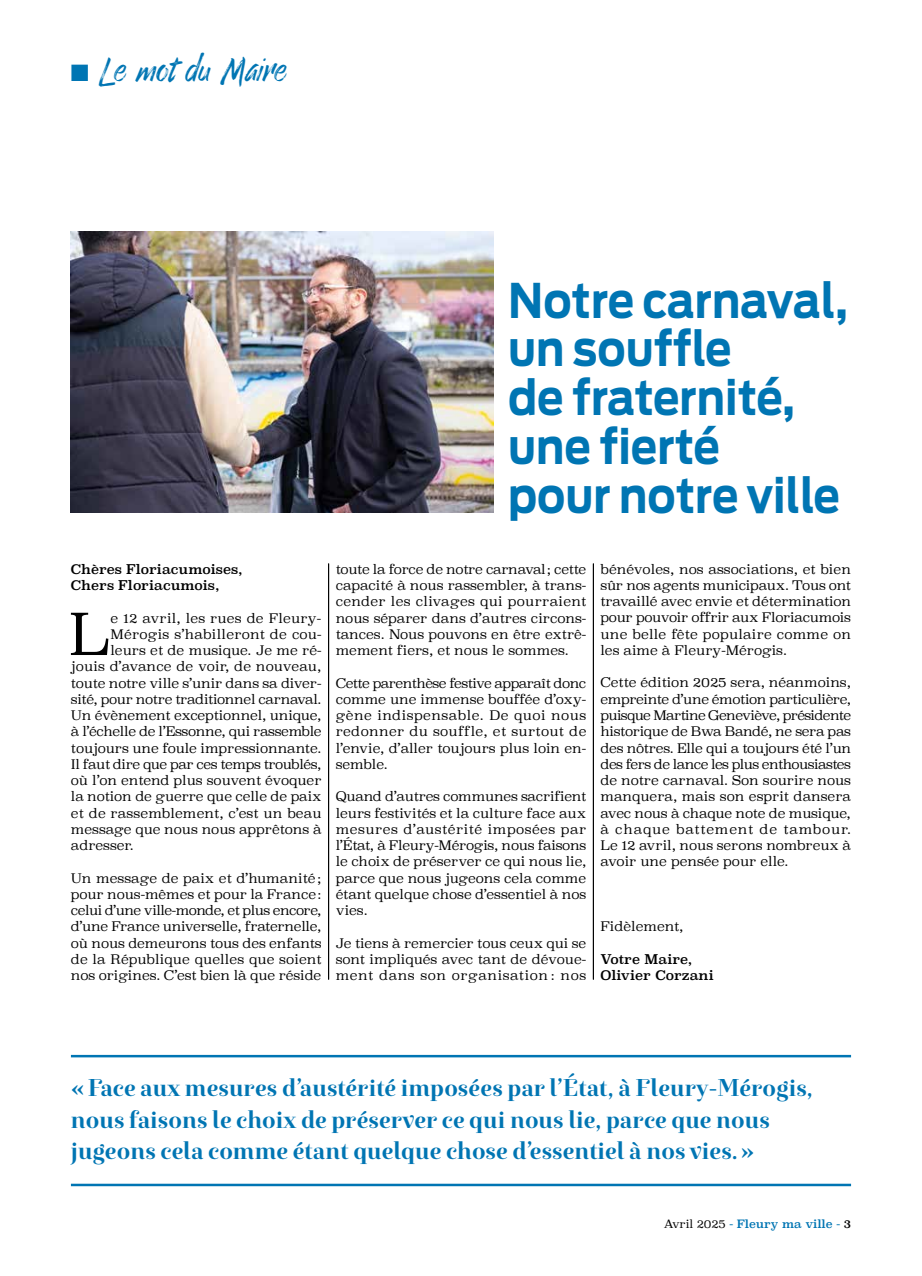
<style>
.page{position:relative;width:922px;height:1276px;background:#fff}
.page>*{position:absolute;margin:0;border:0;box-sizing:border-box;transform-origin:0 0}
.t1{font:300 56.88px "Superclarendon";color:#000}
.t2{font:700 47.5px/48.8px "Antenna";color:#0075b3;scale:.9 1}
.t3{font:33.75px "Enjoythe Ride";color:#0075b3}
.t4{font:700 24.38px/31.2px "Exquise FY";color:#0075b3}
.t5{font:300 13.12px/16.2px "Superclarendon";color:#000;text-align:justify}
.t6{font:300 13.12px "Superclarendon";letter-spacing:-.025em;color:#000}
.t7{font:13.12px/16.2px "Superclarendon";color:#000}
.t8{font:300 13.12px "Superclarendon";letter-spacing:-.03em;color:#000}
.t9{font:300 13.12px "Superclarendon";letter-spacing:.02em;color:#000}
.t10{font:11.25px "Superclarendon";letter-spacing:-.01em;color:#0075b3}
.s1{font-weight:300;color:#000}
.s2{color:#000}
</style>
<div class="page">
<hr style="left:328px;top:563px;width:1px;height:416px;background:#000">
<hr style="left:593px;top:563px;width:1px;height:416px;background:#000">
<hr style="left:71px;top:1055px;width:779px;height:2px;background:#0075b3">
<hr style="left:71px;top:1183px;width:779px;height:3px;background:#0075b3">
<img style="left:71px;top:232px;width:423px;height:281px">
<h3 class="t3" style="left:71px;top:50px;width:217px">■ Le mot du Maire</h3>
<h2 class="t2" style="left:508px;top:276px;width:379px">Notre carnaval, un souffle<br>de fraternité, une fierté<br>pour notre ville</h2>
<p class="t7" style="left:71px;top:562px;width:173px">Chères Floriacumoises,<br>Chers Floriacumois,</p>
<h1 class="t1" style="left:69px;top:597px;width:43px">L</h1>
<p class="t5" style="left:110px;top:611px;width:212px">e 12 avril, les rues de Fleury-</p>
<p class="t9" style="left:110px;top:625px;width:212px">Mérogis s’habilleront de cou-</p>
<p class="t5" style="left:110px;top:643px;width:212px">leurs et de musique. Je me ré-</p>
<p class="t5" style="left:71px;top:659px;width:252px">jouis d’avance de voir, de nouveau,</p>
<p class="t5" style="left:71px;top:676px;width:252px">toute notre ville s’unir dans sa diver-</p>
<p class="t6" style="left:71px;top:690px;width:252px">sité, pour notre traditionnel carnaval.</p>
<p class="t5" style="left:71px;top:708px;width:252px">Un évènement exceptionnel, unique,</p>
<p class="t6" style="left:71px;top:723px;width:252px">à l’échelle de l’Essonne, qui rassemble</p>
<p class="t5" style="left:71px;top:741px;width:252px">toujours une foule impressionnante.</p>
<p class="t8" style="left:71px;top:755px;width:252px">Il faut dire que par ces temps troublés,</p>
<p class="t5" style="left:71px;top:773px;width:252px">où l’on entend plus souvent évoquer</p>
<p class="t5" style="left:71px;top:789px;width:252px">la notion de guerre que celle de paix</p>
<p class="t5" style="left:71px;top:806px;width:252px">et de rassemblement, c’est un beau</p>
<p class="t5" style="left:71px;top:822px;width:252px">message que nous nous apprêtons à</p>
<p class="t5" style="left:71px;top:838px;width:64px">adresser.</p>
<p class="t5" style="left:71px;top:871px;width:252px">Un message de paix et d’humanité; pour nous-mêmes et pour la France: celui d’une ville-monde, et plus encore, d’une France universelle, fraternelle, où nous demeurons tous des enfants de la République quelles que soient nos origines. C’est bien là que réside</p>
<p class="t5" style="left:335px;top:562px;width:252px">toute la force de notre carnaval; cette capacité à nous rassembler, à trans&shy;cender les clivages qui pourraient nous séparer dans d’autres circons&shy;tances. Nous pouvons en être extrê&shy;mement fiers, et nous le sommes.</p>
<p class="t5" style="left:335px;top:676px;width:252px">Cette parenthèse festive apparaît donc comme une immense bouffée d’oxy&shy;gène indispensable. De quoi nous redonner du souffle, et surtout de l’envie, d’aller toujours plus loin en&shy;semble.</p>
<p class="t5" style="left:335px;top:789px;width:252px">Quand d’autres communes sacrifient leurs festivités et la culture face aux mesures d’austérité imposées par l’État, à Fleury-Mérogis, nous faisons le choix de préserver ce qui nous lie, parce que nous jugeons cela comme étant quelque chose d’essentiel à nos vies.</p>
<p class="t5" style="left:335px;top:936px;width:252px">Je tiens à remercier tous ceux qui se sont impliqués avec tant de dévoue&shy;ment dans son organisation : nos</p>
<p class="t5" style="left:600px;top:562px;width:252px">bénévoles, nos associations, et bien sûr nos agents municipaux. Tous ont travaillé avec envie et détermination pour pouvoir offrir aux Floriacumois une belle fête populaire comme on les aime à Fleury-Mérogis.</p>
<p class="t5" style="left:600px;top:676px;width:252px">Cette édition 2025 sera, néanmoins, empreinte d’une émotion particulière, puisque Martine Geneviève, présidente historique de Bwa Bandé, ne sera pas des nôtres. Elle qui a toujours été l’un des fers de lance les plus enthousiastes de notre carnaval. Son sourire nous manquera, mais son esprit dansera avec nous à chaque note de musique, à chaque battement de tambour.<br>Le 12 avril, nous serons nombreux à avoir une pensée pour elle.</p>
<p class="t5" style="left:600px;top:919px;width:84px">Fidèlement,</p>
<p class="t7" style="left:600px;top:952px;width:115px">Votre Maire,<br>Olivier Corzani</p>
<h3 class="t4" style="left:71px;top:1072px;width:743px">«Face aux mesures d’austérité imposées par l’État, à Fleury-Mérogis, nous faisons le choix de préserver ce qui nous lie, parce que nous jugeons cela comme étant quelque chose d’essentiel à nos vies.»</h3>
<p class="t10" style="left:663px;top:1216px;width:189px"><span class="s1">Avril 2025</span> - Fleury ma ville - <span class="s2">3</span></p>
</div>
